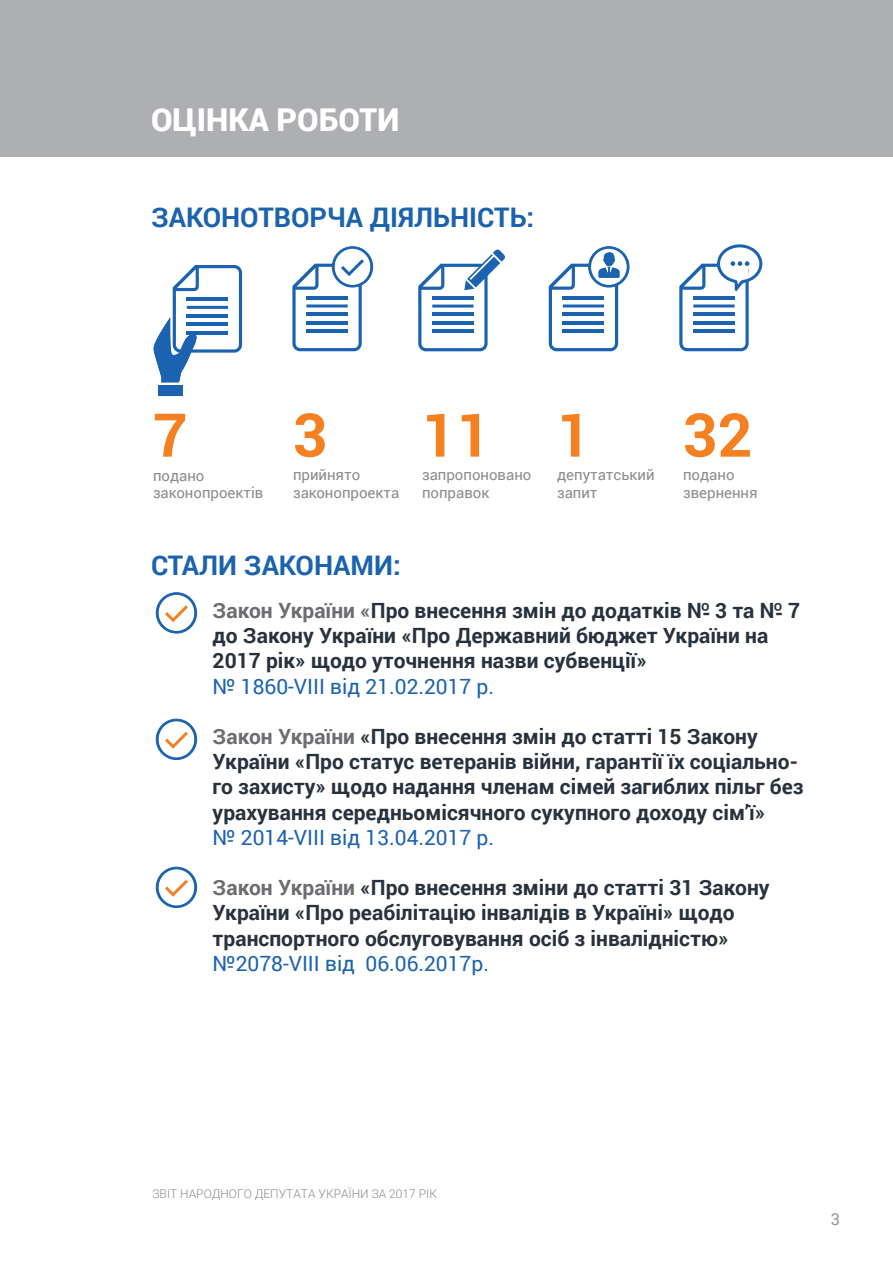
<style>
.page{position:relative;width:893px;height:1263px;background:#fff}
.page>*{position:absolute;margin:0;border:0;box-sizing:border-box;transform-origin:0 0}
.t1{font:700 60.3px "Roboto";color:#f58021}
.t2{font:900 31.5px "Roboto";color:#fff}
.t3{font:700 27px "Roboto";color:#1b62af}
.t4{font:700 21px/25.2px "Roboto";color:#26323e}
.t5{font:21px "Roboto";color:#1b62af}
.t6{font:16.5px "Roboto";color:#939598}
.t7{font:15px/17.9px "Roboto";color:#8a8c8f}
.t8{font:300 12px "Roboto";color:#8a8c8f}
.s1{color:#6c6d70}
</style>
<div class="page">
<div style="left:0;top:0;width:893px;height:156px;background:#aeafb3"></div>
<svg style="left:292px;top:246px;width:81px;height:105px"></svg>
<svg style="left:418px;top:250px;width:87px;height:101px"></svg>
<svg style="left:153px;top:265px;width:89px;height:131px"></svg>
<div style="left:159px;top:385px;width:24px;height:11px;background:#1b62b0"></div>
<svg style="left:549px;top:246px;width:81px;height:105px"></svg>
<svg style="left:679px;top:244px;width:83px;height:107px"></svg>
<svg style="left:156px;top:592px;width:41px;height:42px"></svg>
<svg style="left:156px;top:718px;width:41px;height:42px"></svg>
<svg style="left:156px;top:866px;width:41px;height:42px"></svg>
<h2 class="t2" style="left:151px;top:98px;width:250px">ОЦІНКА РОБОТИ</h2>
<p class="t3" style="left:151px;top:198px;width:385px">ЗАКОНОТВОРЧА ДІЯЛЬНІСТЬ:</p>
<h1 class="t1" style="left:153px;top:393px;width:36px">7</h1>
<h1 class="t1" style="left:293px;top:393px;width:36px">3</h1>
<h1 class="t1" style="left:422px;top:393px;width:71px">11</h1>
<h1 class="t1" style="left:557px;top:393px;width:36px">1</h1>
<h1 class="t1" style="left:683px;top:393px;width:71px">32</h1>
<p class="t7" style="left:153px;top:466px;width:112px">подано законопроектів</p>
<p class="t7" style="left:293px;top:466px;width:108px">прийнято законопроекта</p>
<p class="t7" style="left:422px;top:466px;width:111px">запропоновано поправок</p>
<p class="t7" style="left:557px;top:466px;width:99px">депутатський запит</p>
<p class="t7" style="left:683px;top:466px;width:76px">подано звернення</p>
<p class="t3" style="left:151px;top:546px;width:251px">СТАЛИ ЗАКОНАМИ:</p>
<p class="t4" style="left:213px;top:597px;width:589px"><span class="s1">Закон України «</span>Про внесення змін до додатків № 3 та № 7 до Закону України «Про Державний бюджет України на<br>2017 рік» щодо уточнення назви субвенції»</p>
<p class="t5" style="left:213px;top:671px;width:283px">№ 1860-VIII від 21.02.2017 р.</p>
<p class="t4" style="left:213px;top:723px;width:592px"><span class="s1">Закон України</span> «Про внесення змін до статті 15 Закону України «Про статус ветеранів війни, гарантії їх соціально&shy;го захисту» щодо надання членам сімей загиблих пільг без урахування середньомісячного сукупного доходу сім’ї»</p>
<p class="t5" style="left:213px;top:823px;width:283px">№ 2014-VIII від 13.04.2017 р.</p>
<p class="t4" style="left:213px;top:874px;width:559px"><span class="s1">Закон України</span> «Про внесення зміни до статті 31 Закону<br>України «Про реабілітацію інвалідів в Україні» щодо транспортного обслуговування осіб з інвалідністю»</p>
<p class="t5" style="left:213px;top:949px;width:278px">№2078-VIII від 06.06.2017р.</p>
<p class="t8" style="left:152px;top:1185px;width:286px">ЗВІТ НАРОДНОГО ДЕПУТАТА УКРАЇНИ ЗА 2017 РІК</p>
<p class="t6" style="left:831px;top:1207px;width:11px">3</p>
</div>
